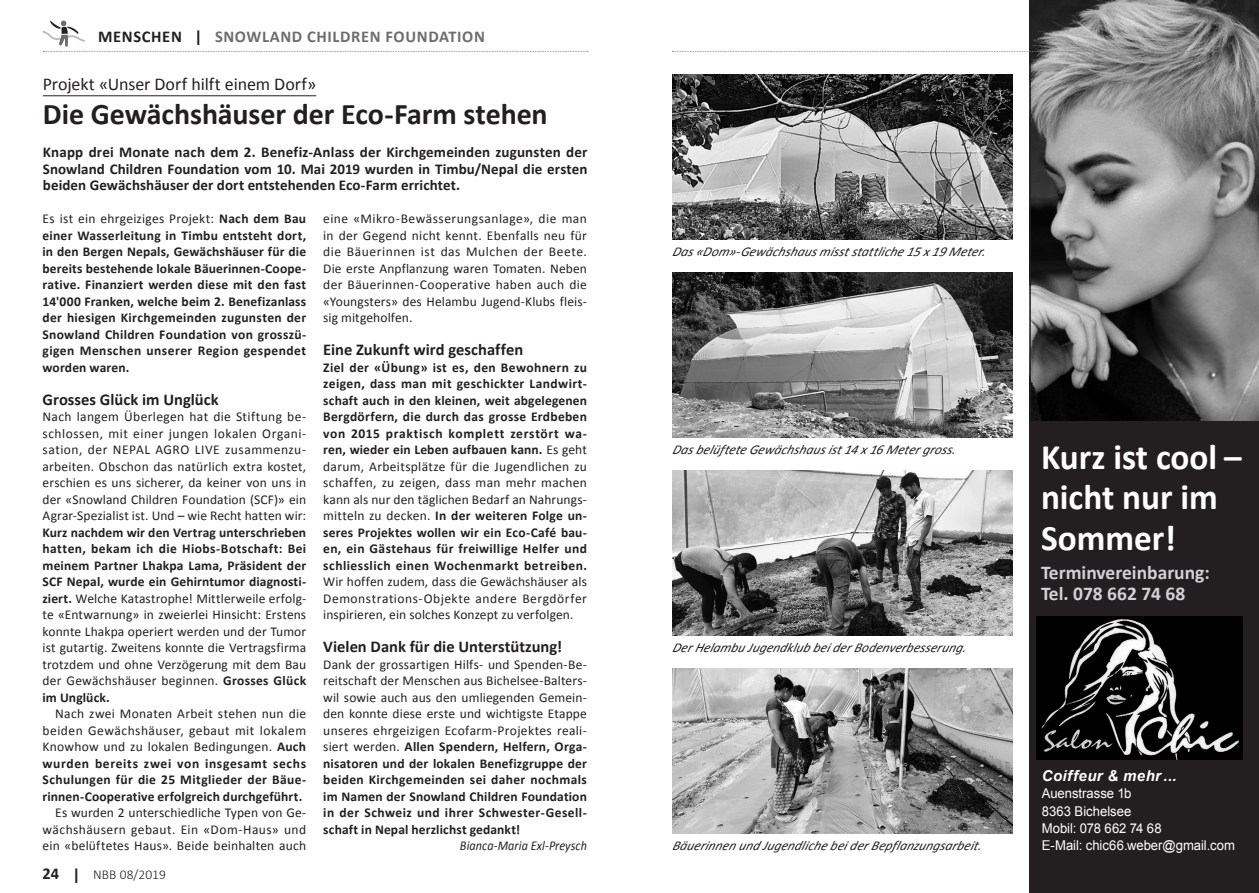
<style>
.page{position:relative;width:1259px;height:893px;background:#fff}
.page>*{position:absolute;margin:0;border:0;box-sizing:border-box;transform-origin:0 0}
.Legende_auf_Balken{font:700 36px/40.5px "Calibri";color:#fff}
.Titel_20{font:700 30px "Calibri";letter-spacing:-.005em;color:#231f20}
.Legende_auf_Balken-2{font:700 19.5px/21px "Calibri";color:#d1d2d4}
.Überschrift_gross{font:18px "Calibri";letter-spacing:-.005em;color:#231f20}
.Zwischentitel{font:700 16.5px "Calibri";color:#231f20}
.t1{font:700 16.5px "Calibri";letter-spacing:.04em;color:#6c6d70}
.Lead{font:700 15px/16.5px "Calibri";letter-spacing:.005em;color:#231f20;text-align:justify}
.Fliesstext{font:italic 700 15px "Arial";letter-spacing:.03em;color:#fff}
.Fliesstext-2{font:13.5px/16.5px "Calibri";letter-spacing:.015em;color:#231f20;text-align:justify}
.Fliesstext-3{font:700 13.5px/16.5px "Calibri";letter-spacing:.035em;color:#231f20;text-align:justify}
.Fliesstext_Einzug{font:13.5px/16.5px "Calibri";letter-spacing:.01em;color:#231f20;text-align:justify}
.Fliesstext_Einzug-2{font:700 13.5px/16.5px "Calibri";letter-spacing:.01em;color:#231f20;text-align:justify}
.Legende{font:italic 13.5px "Calibri";color:#231f20}
.Fliesstext-4{font:13.5px "Arial";letter-spacing:-.005em;color:#fff}
.Fliesstext-5{font:italic 13.5px "Calibri";letter-spacing:.005em;color:#231f20;scale:.9 1}
.t2{font:300 13.5px "Calibri";color:#231f20}
.s1{color:#231f20}
.s2{font-weight:400}
.s3{font-weight:700}
.s4{font-weight:700;font-size:16.5px}
</style>
<div class="page">
<svg style="left:43px;top:21px;width:545px;height:31px"></svg>
<img style="left:1030px;top:0;width:229px;height:421px">
<hr style="left:1029px;top:0;width:1px;height:893px;background:#231f20">
<div style="left:1029px;top:421px;width:230px;height:472px;background:#231f20"></div>
<img style="left:1036px;top:617px;width:206px;height:142px">
<svg style="left:672px;top:51px;width:545px;height:1px"></svg>
<hr style="left:43px;top:96px;width:273px;height:1px;background:#231f20">
<img style="left:672px;top:75px;width:340px;height:165px">
<img style="left:672px;top:273px;width:340px;height:165px">
<img style="left:672px;top:471px;width:340px;height:165px">
<img style="left:672px;top:669px;width:340px;height:165px">
<p class="t1" style="left:98px;top:26px;width:388px"><span class="s1">MENSCHEN |</span> SNOWLAND CHILDREN FOUNDATION</p>
<p class="Überschrift_gross" style="left:43px;top:72px;width:275px">Projekt «Unser Dorf hilft einem Dorf»</p>
<p class="Titel_20" style="left:43px;top:95px;width:506px">Die Gewächshäuser der Eco-Farm stehen</p>
<p class="Lead" style="left:43px;top:144px;width:546px">Knapp drei Monate nach dem 2. Benefiz-Anlass der Kirchgemeinden zugunsten der Snowland Children Foundation vom 10. Mai 2019 wurden in Timbu/Nepal die ersten beiden Gewächshäuser der dort entstehenden Eco-Farm errichtet.</p>
<p class="Fliesstext-3" style="left:43px;top:211px;width:265px"><span class="s2">Es ist ein ehrgeiziges Projekt:</span> Nach dem Bau einer Wasserleitung in Timbu entsteht dort, in den Bergen Nepals, Gewächshäuser für die bereits bestehende lokale Bäuerinnen-Coope&shy;rative. Finanziert werden diese mit den fast 14'000 Franken, welche beim 2. Benefizanlass der hiesigen Kirchgemeinden zugunsten der Snowland Children Foundation von grosszü&shy;gigen Menschen unserer Region gespendet worden waren.</p>
<p class="Zwischentitel" style="left:43px;top:389px;width:178px">Grosses Glück im Unglück</p>
<p class="Fliesstext-2" style="left:43px;top:409px;width:265px">Nach langem Überlegen hat die Stiftung be&shy;schlossen, mit einer jungen lokalen Organi&shy;sation, der NEPAL AGRO LIVE zusammenzu&shy;arbeiten. Obschon das natürlich extra kostet, erschien es uns sicherer, da keiner von uns in der «Snowland Children Foundation (SCF)» ein Agrar-Spezialist ist. Und – wie Recht hatten wir:</p>
<p class="Fliesstext-2" style="left:43px;top:524px;width:265px"><span class="s3">Kurz nachdem wir den Vertrag unterschrieben hatten, bekam ich die Hiobs-Botschaft: Bei meinem Partner Lhakpa Lama, Präsident der SCF Nepal, wurde ein Gehirntumor diagnosti&shy;ziert.</span> Welche Katastrophe! Mittlerweile erfolg&shy;te «Entwarnung» in zweierlei Hinsicht: Erstens konnte Lhakpa operiert werden und der Tumor ist gutartig. Zweitens konnte die Vertragsfirma trotzdem und ohne Verzögerung mit dem Bau der Gewächshäuser beginnen. <span class="s3">Grosses Glück im Unglück.</span></p>
<p class="Fliesstext_Einzug-2" style="left:43px;top:706px;width:265px;text-indent:13px"><span class="s2">Nach zwei Monaten Arbeit stehen nun die beiden Gewächshäuser, gebaut mit lokalem Knowhow und zu lokalen Bedingungen.</span> Auch wurden bereits zwei von insgesamt sechs Schulungen für die 25 Mitglieder der Bäue&shy;rinnen-Cooperative erfolgreich durchgeführt.</p>
<p class="Fliesstext_Einzug" style="left:43px;top:805px;width:265px;text-indent:13px">Es wurden 2 unterschiedliche Typen von Ge&shy;wächshäusern gebaut. Ein «Dom-Haus» und ein «belüftetes Haus». Beide beinhalten auch</p>
<p class="Fliesstext_Einzug" style="left:323px;top:211px;width:265px">eine «Mikro-Bewässerungsanlage», die man in der Gegend nicht kennt. Ebenfalls neu für die Bäuerinnen ist das Mulchen der Beete.<br>Die erste Anpflanzung waren Tomaten. Neben der Bäuerinnen-Cooperative haben auch die «Youngsters» des Helambu Jugend-Klubs fleis&shy;sig mitgeholfen.</p>
<p class="Zwischentitel" style="left:323px;top:339px;width:202px">Eine Zukunft wird geschaffen</p>
<p class="Fliesstext-3" style="left:323px;top:359px;width:265px">Ziel der «Übung» ist es, den Bewohnern zu zeigen, dass man mit geschickter Landwirt&shy;schaft auch in den kleinen, weit abgelegenen Bergdörfern, die durch das grosse Erdbeben von 2015 praktisch komplett zerstört wa&shy;ren, wieder ein Leben aufbauen kann. <span class="s2">Es geht darum, Arbeitsplätze für die Jugendlichen zu schaffen, zu zeigen, dass man mehr machen kann als nur den täglichen Bedarf an Nahrungs&shy;mitteln zu decken.</span> In der weiteren Folge un&shy;seres Projektes wollen wir ein Eco-Café bau&shy;en, ein Gästehaus für freiwillige Helfer und schliesslich einen Wochenmarkt betreiben.<br><span class="s2">Wir hoffen zudem, dass die Gewächshäuser als Demonstrations-Objekte andere Bergdörfer inspirieren, ein solches Konzept zu verfolgen.</span></p>
<p class="Zwischentitel" style="left:323px;top:636px;width:241px">Vielen Dank für die Unterstützung!</p>
<p class="Fliesstext-2" style="left:323px;top:656px;width:265px">Dank der grossartigen Hilfs- und Spenden-Be&shy;reitschaft der Menschen aus Bichelsee-Balters&shy;wil sowie auch aus den umliegenden Gemein&shy;den konnte diese erste und wichtigste Etappe unseres ehrgeizigen Ecofarm-Projektes reali&shy;siert werden. <span class="s3">Allen Spendern, Helfern, Orga&shy;nisatoren und der lokalen Benefizgruppe der beiden Kirchgemeinden sei daher nochmals im Namen der Snowland Children Foundation in der Schweiz und ihrer Schwester-Gesell&shy;schaft in Nepal herzlichst gedankt!</span></p>
<p class="Fliesstext-5" style="left:460px;top:837px;width:143px">Bianca-Maria Exl-Preysch</p>
<p class="t2" style="left:43px;top:866px;width:125px"><span class="s4">24 |</span> NBB 08/2019</p>
<p class="Legende" style="left:672px;top:243px;width:319px">Das«Dom»-Gewächshausmisststattliche15x19Meter.</p>
<p class="Legende" style="left:672px;top:441px;width:289px">DasbelüfteteGewächshausist14x16Metergross.</p>
<p class="Legende" style="left:672px;top:639px;width:300px">DerHelambuJugendklubbeiderBodenverbesserung.</p>
<p class="Legende" style="left:672px;top:837px;width:315px">BäuerinnenundJugendlichebeiderBepflanzungsarbeit.</p>
<p class="Legende_auf_Balken" style="left:1041px;top:437px;width:202px">Kurz ist cool – nicht nur im<br>Sommer!</p>
<p class="Legende_auf_Balken-2" style="left:1041px;top:562px;width:170px">Terminvereinbarung:<br>Tel. 078 662 74 68</p>
<p class="Fliesstext" style="left:1041px;top:765px;width:136px">Coiffeur &amp; mehr...</p>
<p class="Fliesstext-4" style="left:1041px;top:784px;width:91px">Auenstrasse 1b</p>
<p class="Fliesstext-4" style="left:1041px;top:802px;width:91px">8363 Bichelsee</p>
<p class="Fliesstext-4" style="left:1041px;top:819px;width:121px">Mobil: 078 662 74 68</p>
<p class="Fliesstext-4" style="left:1041px;top:837px;width:195px">E-Mail: chic66.weber@gmail.com</p>
</div>
